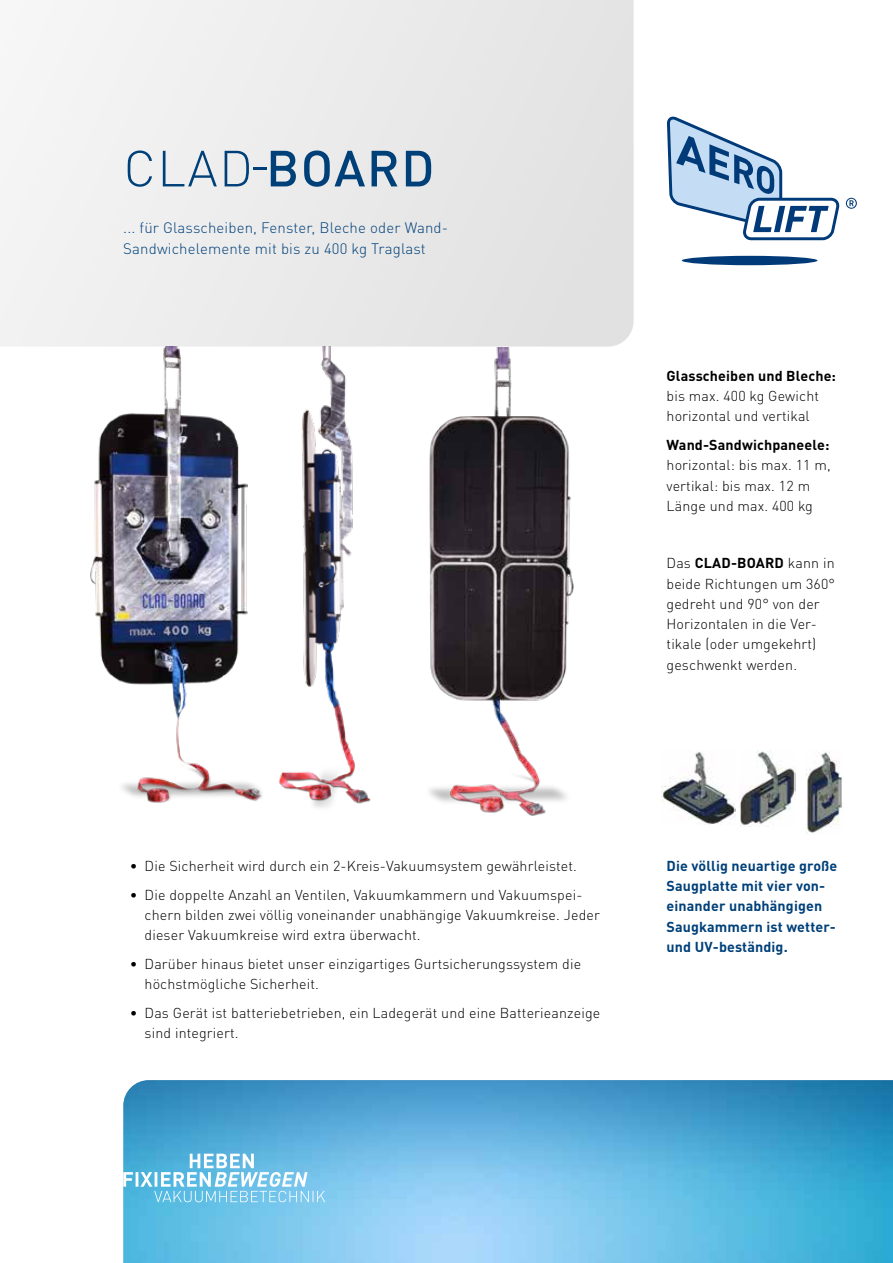
<style>
.page{position:relative;width:893px;height:1263px;background:#fff}
.page>*{position:absolute;margin:0;border:0;box-sizing:border-box;transform-origin:0 0}
.t1{font:300 50.1px "DIN Pro";color:#004079}
.t2{font:300 15px/21px "DIN Pro";letter-spacing:.01em;color:#004079}
.t3{font:300 14.25px/20.2px "DIN Pro";letter-spacing:.01em;color:#000}
.t4{font:700 14.25px/20.2px "DIN Pro";letter-spacing:.01em;color:#004079}
.t5{font:700 14.25px "DIN Pro";letter-spacing:.01em;color:#000}
.s1{font-weight:500}
.s2{font-weight:700}
</style>
<div class="page">
<svg style="left:0;top:0;width:634px;height:347px;fill:#ebebeb"></svg>
<img style="left:123px;top:1080px;width:770px;height:183px">
<svg style="left:667px;top:117px;width:190px;height:148px"></svg>
<svg style="left:123px;top:1154px;width:202px;height:48px;background:#83c9e8"></svg>
<img style="left:90px;top:347px;width:171px;height:456px">
<img style="left:261px;top:347px;width:110px;height:461px">
<img style="left:429px;top:348px;width:145px;height:467px">
<img style="left:662px;top:752px;width:74px;height:72px">
<img style="left:739px;top:750px;width:56px;height:76px">
<img style="left:806px;top:750px;width:37px;height:84px">
<h1 class="t1" style="left:124px;top:130px;width:312px">CLAD-<span class="s1">BOARD</span></h1>
<p class="t2" style="left:123px;top:216px;width:326px">... für Glasscheiben, Fenster, Bleche oder Wand-<br>Sandwichelemente mit bis zu 400 kg Traglast</p>
<p class="t5" style="left:666px;top:364px;width:171px">Glasscheiben und Bleche:</p>
<p class="t3" style="left:666px;top:385px;width:154px">bis max. 400 kg Gewicht horizontal und vertikal</p>
<p class="t5" style="left:666px;top:433px;width:164px">Wand-Sandwichpaneele:</p>
<p class="t3" style="left:666px;top:454px;width:166px">horizontal: bis max. 11 m, vertikal: bis max. 12 m<br>Länge und max. 400 kg</p>
<p class="t3" style="left:666px;top:552px;width:170px">Das <span class="s2">CLAD-BOARD</span> kann in beide Richtungen um 360° gedreht und 90° von der<br>Horizontalen in die Ver&shy;tikale (oder umgekehrt) geschwenkt werden.</p>
<p class="t3" style="left:130px;top:854px;width:449px">• Die Sicherheit wird durch ein 2-Kreis-Vakuumsystem gewährleistet.</p>
<p class="t3" style="left:145px;top:883px;width:457px;text-indent:-15px">• Die doppelte Anzahl an Ventilen, Vakuumkammern und Vakuumspei&shy;chern bilden zwei völlig voneinander unabhängige Vakuumkreise. Jeder dieser Vakuumkreise wird extra überwacht.</p>
<p class="t3" style="left:145px;top:952px;width:438px;text-indent:-15px">• Darüber hinaus bietet unser einzigartiges Gurtsicherungssystem die höchstmögliche Sicherheit.</p>
<p class="t3" style="left:145px;top:1001px;width:457px;text-indent:-15px">• Das Gerät ist batteriebetrieben, ein Ladegerät und eine Batterieanzeige sind integriert.</p>
<p class="t4" style="left:666px;top:854px;width:172px">Die völlig neuartige große<br>Saugplatte mit vier von&shy;einander unabhängigen<br>Saugkammern ist wetter&shy;und UV-beständig.</p>
</div>
